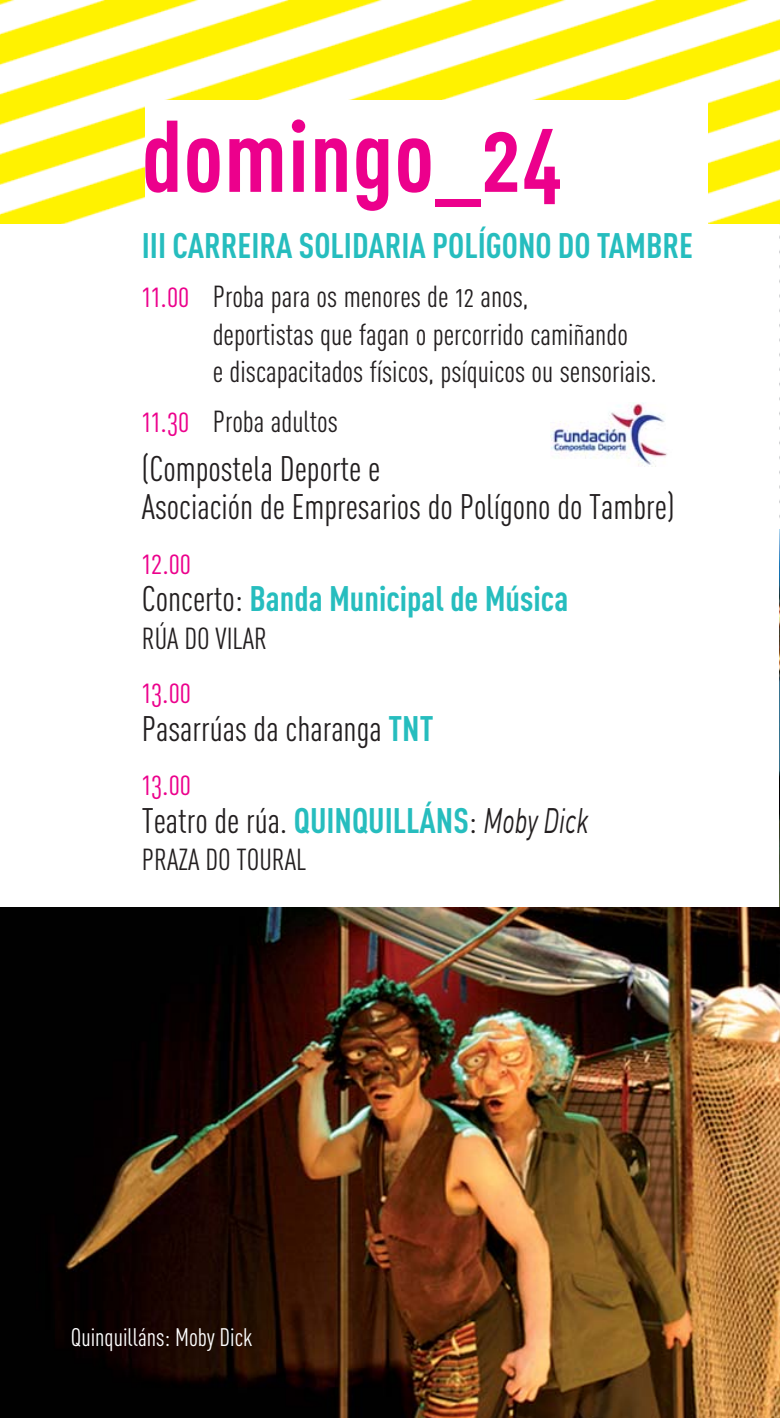
<style>
.page{position:relative;width:780px;height:1418px;background:#fff}
.page>*{position:absolute;margin:0;border:0;box-sizing:border-box;transform-origin:0 0}
.t1{font:100px "DIN Cond Bold Alternate";letter-spacing:.01em;color:#ec008c}
.t2{font:35px/37.5px "DIN Cond Regular Alternate";color:#231f20}
.t3{font:35px "DIN Cond Bold Alternate";color:#26bdbe}
.t4{font:32.5px "DIN Cond Regular Alternate";color:#ec008c}
.t5{font:30px/37.5px "DIN Cond Regular Alternate";color:#231f20}
.t6{font:25px "DIN Cond Regular Alternate";color:#fff}
.s1{font-size:32.5px;color:#ec008c}
.s2{font-family:"DIN Cond Regular Alternate";color:#231f20}
.s3{font-family:"DIN Cond Bold Alternate";color:#26bdbe}
.s4{font-family:"DIN";font-style:italic}
</style>
<div class="page">
<img style="left:779px;top:235px;width:1px;height:283px">
<img style="left:779px;top:529px;width:1px;height:378px">
<img style="left:0;top:0;width:780px;height:224px">
<div style="left:145px;top:101px;width:563px;height:145px;background:#fff"></div>
<img style="left:0;top:907px;width:780px;height:510px">
<img style="left:550px;top:402px;width:117px;height:65px">
<h1 class="t1" style="left:142px;top:121px;width:422px">domingo _24</h1>
<p class="t3" style="left:142px;top:233px;width:553px">III CARREIRA SOLIDARIA POLÍGONO DO TAMBRE</p>
<p class="t5" style="left:213px;top:281px;width:445px;text-indent:-71px"><span class="s1">11.00</span> Proba para os menores de 12 anos,<br>deportistas que fagan o percorrido camiñando<br>e discapacitados físicos, psíquicos ou sensoriais.</p>
<p class="t5" style="left:142px;top:405px;width:198px"><span class="s1">11.30</span> Proba adultos</p>
<p class="t2" style="left:142px;top:454px;width:534px">(Compostela Deporte e<br>Asociación de Empresarios do Polígono do Tambre)</p>
<p class="t4" style="left:142px;top:550px;width:51px">12.00</p>
<p class="t3" style="left:142px;top:586px;width:428px"><span class="s2">Concerto:</span> Banda Municipal de Música</p>
<p class="t5" style="left:142px;top:622px;width:127px">RÚA DO VILAR</p>
<p class="t4" style="left:142px;top:680px;width:51px">13.00</p>
<p class="t2" style="left:142px;top:713px;width:293px">Pasarrúas da charanga <span class="s3">TNT</span></p>
<p class="t4" style="left:142px;top:772px;width:51px">13.00</p>
<p class="t2" style="left:142px;top:805px;width:448px">Teatro de rúa. <span class="s3">QUINQUILLÁNS</span>: <span class="s4">Moby Dick</span></p>
<p class="t5" style="left:142px;top:844px;width:166px">PRAZA DO TOURAL</p>
<p class="t6" style="left:71px;top:1327px;width:183px">Quinquilláns: Moby Dick</p>
</div>
